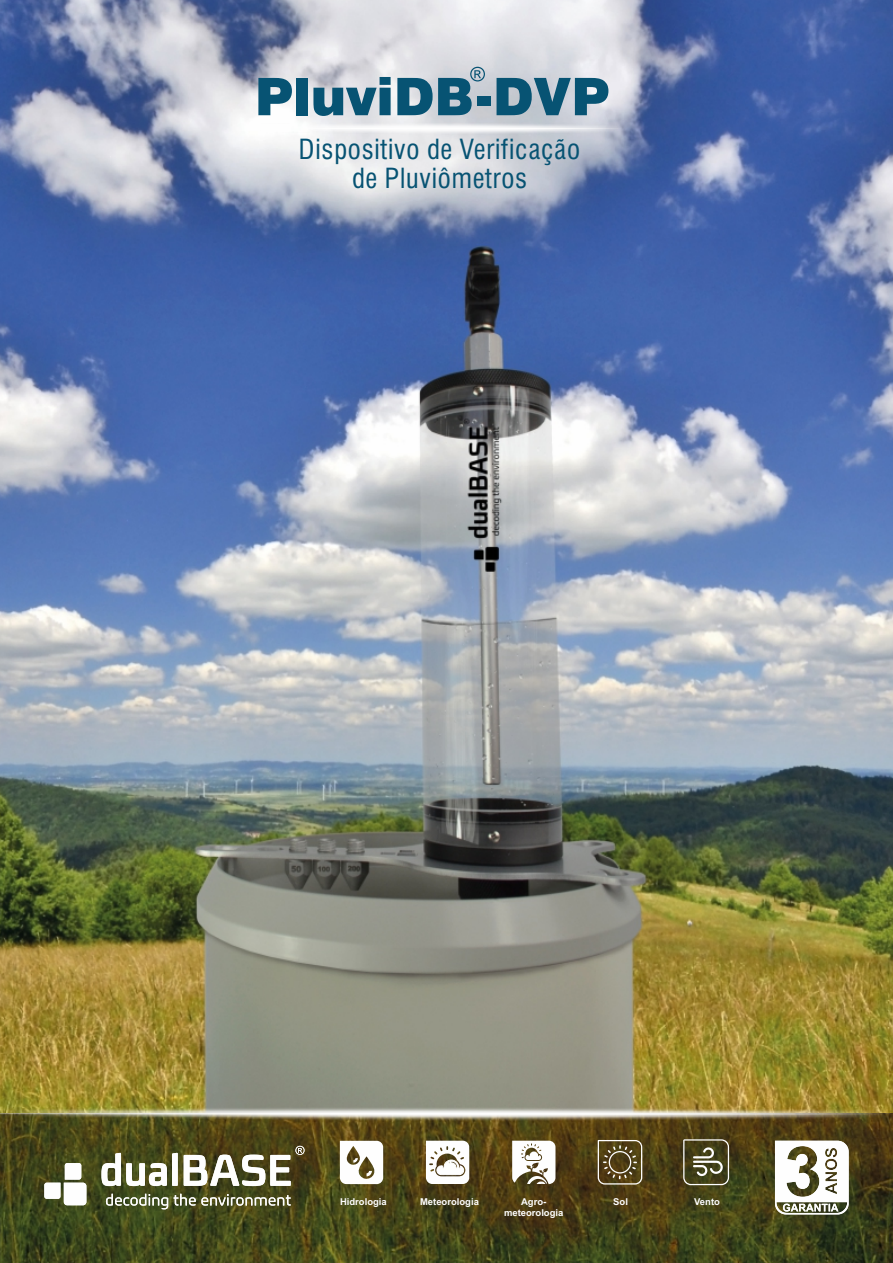
<style>
.page{position:relative;width:893px;height:1263px;background:#fff}
.page>*{position:absolute;margin:0;border:0;box-sizing:border-box;transform-origin:0 0}
.t1{font:900 51.9px "Swiss 721 BT";color:#075373}
.t2{font:condensed 27px/29.1px "Swiss 721 BT";letter-spacing:.03em;color:#075373;text-align:center}
.t3{font:700 9.45px/10.6px "Arial";color:#fefefe;text-align:center}
</style>
<div class="page">
<img style="left:0;top:0;width:893px;height:1108px">
<img style="left:0;top:1120px;width:893px;height:143px">
<svg style="left:44px;top:1146px;width:260px;height:63px"></svg>
<svg style="left:775px;top:1141px;width:74px;height:73px"></svg>
<img style="left:257px;top:122px;width:366px;height:13px">
<img style="left:0;top:1108px;width:893px;height:12px">
<svg style="left:0;top:1112px;width:893px;height:3px"></svg>
<svg style="left:257px;top:127px;width:366px;height:3px"></svg>
<svg style="left:470px;top:67px;width:15px;height:14px"></svg>
<svg style="left:426px;top:1141px;width:43px;height:51px"></svg>
<svg style="left:340px;top:1141px;width:43px;height:43px"></svg>
<svg style="left:683px;top:1139px;width:46px;height:46px;background:#696647"></svg>
<svg style="left:597px;top:1139px;width:46px;height:46px;background:#6e603c"></svg>
<svg style="left:512px;top:1141px;width:43px;height:43px"></svg>
<h1 class="t1" style="left:255px;top:76px;width:356px">PluviDB-DVP</h1>
<h2 class="t2" style="left:299px;top:137px;width:283px">Dispositivo de Verificação de Pluviômetros</h2>
<p class="t3" style="left:340px;top:1197px;width:48px">Hidrologia</p>
<p class="t3" style="left:420px;top:1197px;width:60px">Meteorologia</p>
<p class="t3" style="left:613px;top:1197px;width:16px">Sol</p>
<p class="t3" style="left:694px;top:1197px;width:27px">Vento</p>
<p class="t3" style="left:504px;top:1197px;width:61px">Agro&shy;meteorologia</p>
</div>
